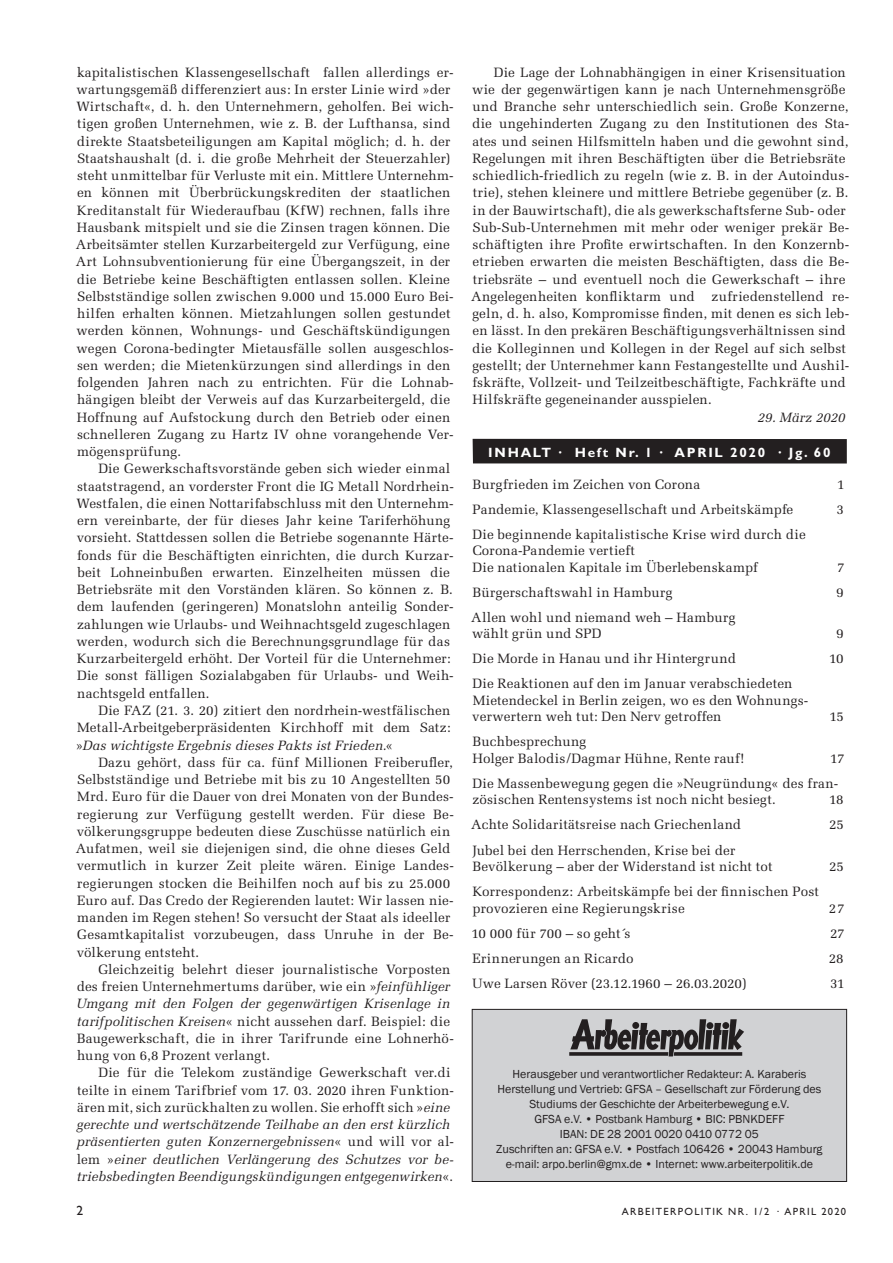
<style>
.page{position:relative;width:893px;height:1263px;background:#fff}
.page>*{position:absolute;margin:0;border:0;box-sizing:border-box;transform-origin:0 0}
.t1{font:13.5px/17.2px "Melior";letter-spacing:.015em;color:#231f20}
.t2{font:italic 13.5px/17.2px "Melior";letter-spacing:.005em;color:#231f20}
.t3{font:700 13.5px "Gill Sans";letter-spacing:.13em;color:#fff}
.t4{font:13.5px "Gill Sans";color:#231f20}
.t5{font:12px/15px "Franklin Gothic";color:#231f20;text-align:center}
.t6{font:10.5px "Gill Sans";letter-spacing:.13em;color:#231f20}
.s1{font-style:italic}
.s2{font-style:normal}
</style>
<div class="page">
<div style="left:472px;top:1009px;width:375px;height:172px;background:#d1d2d4"></div>
<svg style="left:570px;top:1019px;width:174px;height:37px"></svg>
<div style="left:472px;top:1009px;width:375px;height:173px;border:1px solid #231f20"></div>
<div style="left:473px;top:439px;width:374px;height:24px;background:#231f20"></div>
<p class="t1" style="left:76px;top:63px;width:380px">kapitalistischen Klassengesellschaft fallen allerdings er&shy;wartungsgemäß differenziert aus: In erster Linie wird »der Wirtschaft«, d. h. den Unternehmern, geholfen. Bei wich&shy;tigen großen Unternehmen, wie z. B. der Lufthansa, sind direkte Staatsbeteiligungen am Kapital möglich; d. h. der Staatshaushalt (d. i. die große Mehrheit der Steuerzahler) steht unmittelbar für Verluste mit ein. Mittlere Unternehm&shy;en können mit Überbrückungskrediten der staatlichen Kreditanstalt für Wiederaufbau (KfW) rechnen, falls ihre Hausbank mitspielt und sie die Zinsen tragen können. Die Arbeitsämter stellen Kurzarbeitergeld zur Verfügung, eine Art Lohnsubventionierung für eine Übergangszeit, in der die Betriebe keine Beschäftigten entlassen sollen. Kleine Selbstständige sollen zwischen 9.000 und 15.000 Euro Bei&shy;hilfen erhalten können. Mietzahlungen sollen gestundet werden können, Wohnungs- und Geschäftskündigungen wegen Corona-bedingter Mietausfälle sollen ausgeschlos&shy;sen werden; die Mietenkürzungen sind allerdings in den folgenden Jahren nach zu entrichten. Für die Lohnab&shy;hängigen bleibt der Verweis auf das Kurzarbeitergeld, die Hoffnung auf Aufstockung durch den Betrieb oder einen schnelleren Zugang zu Hartz IV ohne vorangehende Ver&shy;mögensprüfung.</p>
<p class="t1" style="left:76px;top:460px;width:379px;text-indent:22px">Die Gewerkschaftsvorstände geben sich wieder einmal staatstragend, an vorderster Front die IG Metall Nordrhein-Westfalen, die einen Nottarifabschluss mit den Unternehm&shy;ern vereinbarte, der für dieses Jahr keine Tariferhöhung vorsieht. Stattdessen sollen die Betriebe sogenannte Härte&shy;fonds für die Beschäftigten einrichten, die durch Kurzar&shy;beit Lohneinbußen erwarten. Einzelheiten müssen die Betriebsräte mit den Vorständen klären. So können z. B. dem laufenden (geringeren) Monatslohn anteilig Sonder&shy;zahlungen wie Urlaubs- und Weihnachtsgeld zugeschlagen werden, wodurch sich die Berechnungsgrundlage für das Kurzarbeitergeld erhöht. Der Vorteil für die Unternehmer:<br>Die sonst fälligen Sozialabgaben für Urlaubs- und Weih&shy;nachtsgeld entfallen.</p>
<p class="t1" style="left:76px;top:702px;width:376px;text-align:justify;text-indent:22px">Die FAZ (21. 3. 20) zitiert den nordrhein-westfälischen Metall-Arbeitgeberpräsidenten Kirchhoff mit dem Satz: »<span class="s1">Das wichtigste Ergebnis dieses Pakts ist Frieden.</span>«</p>
<p class="t1" style="left:76px;top:753px;width:380px;text-indent:23px">Dazu gehört, dass für ca. fünf Millionen Freiberufler, Selbstständige und Betriebe mit bis zu 10 Angestellten 50<br>Mrd. Euro für die Dauer von drei Monaten von der Bundes&shy;regierung zur Verfügung gestellt werden. Für diese Be&shy;völkerungsgruppe bedeuten diese Zuschüsse natürlich ein Aufatmen, weil sie diejenigen sind, die ohne dieses Geld vermutlich in kurzer Zeit pleite wären. Einige Landes&shy;regierungen stocken die Beihilfen noch auf bis zu 25.000<br>Euro auf. Das Credo der Regierenden lautet: Wir lassen nie&shy;manden im Regen stehen! So versucht der Staat als ideeller Gesamtkapitalist vorzubeugen, dass Unruhe in der Be&shy;völkerung entsteht.</p>
<p class="t1" style="left:76px;top:961px;width:379px;text-indent:22px">Gleichzeitig belehrt dieser journalistische Vorposten des freien Unternehmertums darüber, wie ein »<span class="s1">feinfühliger Umgang mit den Folgen der gegenwärtigen Krisenlage in tarifpolitischen Kreisen</span>« nicht aussehen darf. Beispiel: die Baugewerkschaft, die in ihrer Tarifrunde eine Lohnerhö&shy;hung von 6,8 Prozent verlangt.</p>
<p class="t2" style="left:76px;top:1064px;width:379px;text-indent:22px"><span class="s2">Die für die Telekom zuständige Gewerkschaft ver.di teilte in einem Tarifbrief vom 17. 03. 2020 ihren Funktion&shy;ären mit, sich zurückhalten zu wollen. Sie erhofft sich »</span>eine gerechte und wertschätzende Teilhabe an den erst kürzlich präsentierten guten Konzernergebnissen<span class="s2">« und will vor al&shy;lem »</span>einer deutlichen Verlängerung des Schutzes vor be&shy;triebsbedingten Beendigungskündigungen entgegenwirken<span class="s2">«.</span></p>
<p class="t1" style="left:471px;top:63px;width:380px;text-indent:23px">Die Lage der Lohnabhängigen in einer Krisensituation wie der gegenwärtigen kann je nach Unternehmensgröße und Branche sehr unterschiedlich sein. Große Konzerne, die ungehinderten Zugang zu den Institutionen des Sta&shy;ates und seinen Hilfsmitteln haben und die gewohnt sind, Regelungen mit ihren Beschäftigten über die Betriebsräte schiedlich-friedlich zu regeln (wie z. B. in der Autoindus&shy;trie), stehen kleinere und mittlere Betriebe gegenüber (z. B. in der Bauwirtschaft), die als gewerkschaftsferne Sub- oder Sub-Sub-Unternehmen mit mehr oder weniger prekär Be&shy;schäftigten ihre Profite erwirtschaften. In den Konzernb&shy;etrieben erwarten die meisten Beschäftigten, dass die Be&shy;triebsräte – und eventuell noch die Gewerkschaft – ihre Angelegenheiten konfliktarm und zufriedenstellend re&shy;geln, d. h. also, Kompromisse finden, mit denen es sich leb&shy;en lässt. In den prekären Beschäftigungsverhältnissen sind die Kolleginnen und Kollegen in der Regel auf sich selbst gestellt; der Unternehmer kann Festangestellte und Aushil&shy;fskräfte, Vollzeit- und Teilzeitbeschäftigte, Fachkräfte und Hilfskräfte gegeneinander ausspielen.</p>
<p class="t2" style="left:758px;top:408px;width:89px">29. März 2020</p>
<p class="t3" style="left:488px;top:444px;width:344px">INHALT · Heft Nr. 1 · april 2020 · Jg. 60</p>
<p class="t1" style="left:472px;top:476px;width:229px">Burgfrieden im Zeichen von Corona</p>
<p class="t1" style="left:837px;top:476px;width:9px">1</p>
<p class="t1" style="left:473px;top:501px;width:322px">Pandemie, Klassengesellschaft und Arbeitskämpfe</p>
<p class="t1" style="left:836px;top:501px;width:9px">3</p>
<p class="t1" style="left:473px;top:526px;width:335px;line-height:16.5px">Die beginnende kapitalistische Krise wird durch die<br>Corona-Pandemie vertieft<br>Die nationalen Kapitale im Überlebenskampf</p>
<p class="t1" style="left:837px;top:559px;width:9px">7</p>
<p class="t1" style="left:472px;top:584px;width:202px">Bürgerschaftswahl in Hamburg</p>
<p class="t1" style="left:836px;top:584px;width:9px">9</p>
<p class="t1" style="left:471px;top:609px;width:266px;line-height:16.5px">Allen wohl und niemand weh – Hamburg wählt grün und SPD</p>
<p class="t1" style="left:836px;top:625px;width:9px">9</p>
<p class="t1" style="left:473px;top:650px;width:265px">Die Morde in Hanau und ihr Hintergrund</p>
<p class="t1" style="left:829px;top:650px;width:16px">10</p>
<p class="t1" style="left:472px;top:676px;width:338px;line-height:16.5px">Die Reaktionen auf den im Januar verabschiedeten<br>Mietendeckel in Berlin zeigen, wo es den Wohnungs&shy;verwertern weh tut: Den Nerv getroffen</p>
<p class="t1" style="left:829px;top:708px;width:16px">15</p>
<p class="t1" style="left:472px;top:734px;width:274px;line-height:16.5px">Buchbesprechung<br>Holger Balodis/Dagmar Hühne, Rente rauf!</p>
<p class="t1" style="left:473px;top:746px;width:373px;line-height:25px;text-indent:357px">17<br>Die Massenbewegung gegen die »Neugründung« des fran-</p>
<p class="t1" style="left:473px;top:791px;width:305px">zösischen Rentensystems ist noch nicht besiegt.</p>
<p class="t1" style="left:829px;top:791px;width:16px">18</p>
<p class="t1" style="left:471px;top:816px;width:271px">Achte Solidaritätsreise nach Griechenland</p>
<p class="t1" style="left:829px;top:816px;width:16px">25</p>
<p class="t1" style="left:472px;top:842px;width:302px;line-height:16.5px">Jubel bei den Herrschenden, Krise bei der<br>Bevölkerung – aber der Widerstand ist nicht tot</p>
<p class="t1" style="left:829px;top:858px;width:16px">25</p>
<p class="t1" style="left:472px;top:883px;width:348px;line-height:16.5px">Korrespondenz: Arbeitskämpfe bei der finnischen Post provozieren eine Regierungskrise</p>
<p class="t1" style="left:829px;top:899px;width:17px">27</p>
<p class="t1" style="left:471px;top:924px;width:161px">10 000 für 700 – so geht´s</p>
<p class="t1" style="left:830px;top:924px;width:16px">27</p>
<p class="t1" style="left:473px;top:949px;width:163px">Erinnerungen an Ricardo</p>
<p class="t1" style="left:829px;top:949px;width:16px">28</p>
<p class="t1" style="left:472px;top:974px;width:276px">Uwe Larsen Röver (23.12.1960 – 26.03.2020)</p>
<p class="t1" style="left:830px;top:974px;width:16px">31</p>
<p class="t5" style="left:496px;top:1067px;width:328px">Herausgeber und verantwortlicher Redakteur: A. Karaberis Herstellung und Vertrieb: GFSA – Gesellschaft zur Förderung des Studiums der Geschichte der Arbeiterbewegung e.V.<br>GFSA e.V. • Postbank Hamburg • BIC: PBNKDEFF<br>IBAN: DE 28 2001 0020 0410 0772 05<br>Zuschriften an: GFSA e.V. • Postfach 106426 • 20043 Hamburg e-mail: arpo.berlin@gmx.de • Internet: www.arbeiterpolitik.de</p>
<p class="t4" style="left:77px;top:1203px;width:8px">2</p>
<p class="t6" style="left:622px;top:1205px;width:226px">ARBEITERPOLITIK NR. 1/2 · APRIL 2020</p>
</div>
